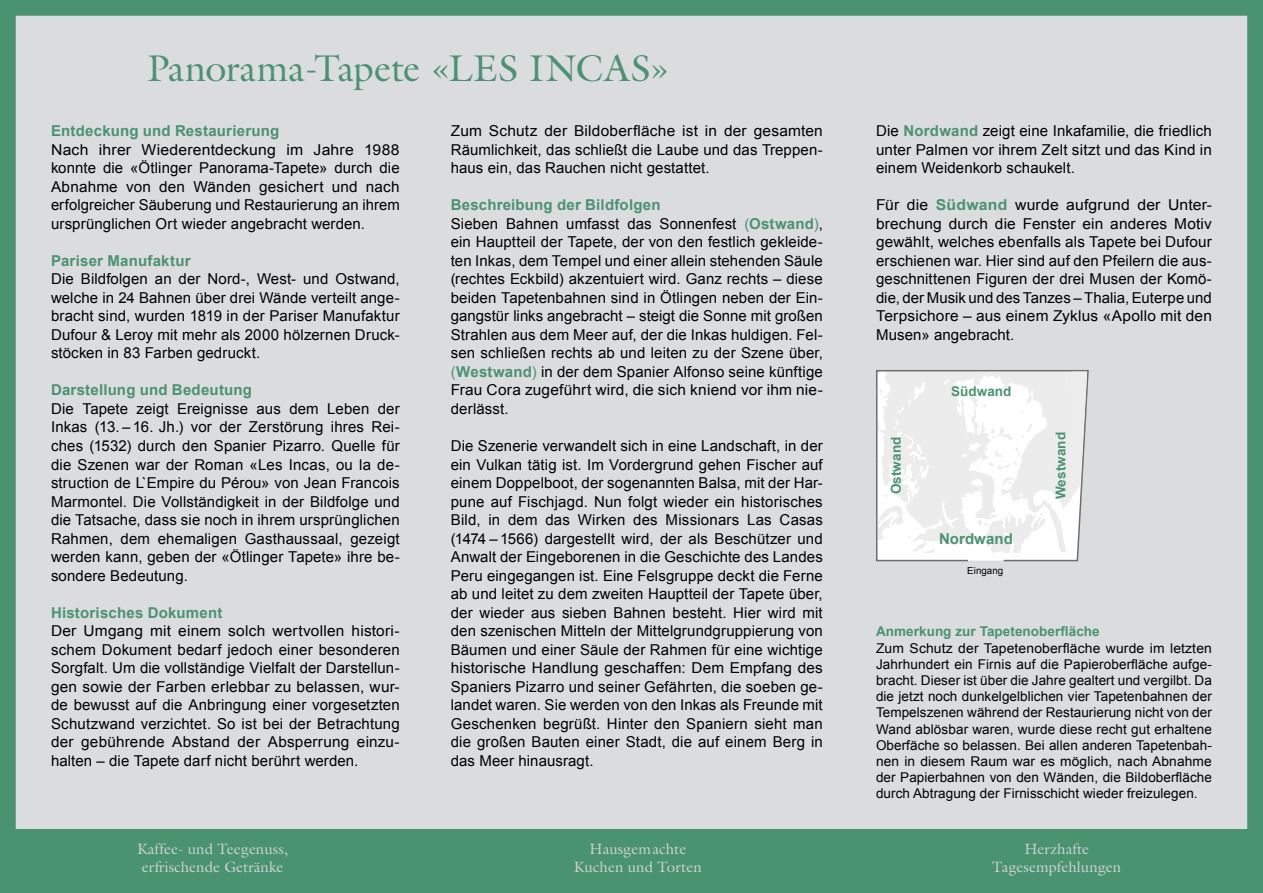
<style>
.page{position:relative;width:1263px;height:893px;background:#fff}
.page>*{position:absolute;margin:0;border:0;box-sizing:border-box;transform-origin:0 0}
.t1{font:37.5px "Galliard";letter-spacing:-.005em;color:#499370}
.t2{font:15px/18.5px "Arial";letter-spacing:.01em;color:#000;text-align:justify}
.t3{font:15px/18.5px "Arial";letter-spacing:.01em;color:#000;text-align:justify;scale:1.05 1}
.t4{font:700 15px "Arial";letter-spacing:.015em;color:#499370}
.t5{font:15px "Galliard";letter-spacing:.005em;color:#d0d2d4}
.t6{font:13.5px/16.2px "Arial";letter-spacing:.005em;color:#000;text-align:justify}
.t7{font:700 13.5px "Arial";letter-spacing:.005em;color:#499370}
.t8{font:9.75px "Arial";letter-spacing:.005em;color:#000}
.s1{color:#499370}
.s2{font-weight:700;color:#499370}
</style>
<div class="page">
<div style="left:8px;top:8px;width:1247px;height:877px;background:#dbdcde"></div>
<div style="left:0;top:0;width:1263px;height:893px;border:16px solid #499370"></div>
<div style="left:0;top:829px;width:1263px;height:64px;background:#499370"></div>
<svg style="left:876px;top:370px;width:213px;height:192px;background:#efeff0"></svg>
<p class="t1" style="left:147px;top:44px;width:523px">Panorama-Tapete «LES INCAS»</p>
<p class="t4" style="left:51px;top:121px;width:230px">Entdeckung und Restaurierung</p>
<p class="t3" style="left:51px;top:140px;width:334px">Nach ihrer Wiederentdeckung im Jahre 1988 konnte die «Ötlinger Panorama-Tapete» durch die Abnahme von den Wänden gesichert und nach erfolgreicher Säuberung und Restaurierung an ihrem ursprünglichen Ort wieder angebracht werden.</p>
<p class="t4" style="left:51px;top:250px;width:141px">Pariser Manufaktur</p>
<p class="t2" style="left:51px;top:270px;width:350px">Die Bildfolgen an der Nord-, West- und Ostwand, welche in 24 Bahnen über drei Wände verteilt ange&shy;bracht sind, wurden 1819 in der Pariser Manufaktur Dufour &amp; Leroy mit mehr als 2000 hölzernen Druck&shy;stöcken in 83 Farben gedruckt.</p>
<p class="t4" style="left:51px;top:380px;width:203px">Darstellung und Bedeutung</p>
<p class="t2" style="left:51px;top:400px;width:350px">Die Tapete zeigt Ereignisse aus dem Leben der Inkas (13. – 16. Jh.) vor der Zerstörung ihres Rei&shy;ches (1532) durch den Spanier Pizarro. Quelle für die Szenen war der Roman «Les Incas, ou la de&shy;struction de L`Empire du Pérou» von Jean Francois Marmontel. Die Vollständigkeit in der Bildfolge und die Tatsache, dass sie noch in ihrem ursprünglichen Rahmen, dem ehemaligen Gasthaussaal, gezeigt werden kann, geben der «Ötlinger Tapete» ihre be&shy;sondere Bedeutung.</p>
<p class="t4" style="left:51px;top:602px;width:173px">Historisches Dokument</p>
<p class="t2" style="left:51px;top:622px;width:350px">Der Umgang mit einem solch wertvollen histori&shy;schem Dokument bedarf jedoch einer besonderen Sorgfalt. Um die vollständige Vielfalt der Darstellun&shy;gen sowie der Farben erlebbar zu belassen, wur&shy;de bewusst auf die Anbringung einer vorgesetzten Schutzwand verzichtet. So ist bei der Betrachtung der gebührende Abstand der Absperrung einzu&shy;halten – die Tapete darf nicht berührt werden.</p>
<p class="t2" style="left:451px;top:122px;width:374px">Zum Schutz der Bildoberfläche ist in der gesamten Räumlichkeit, das schließt die Laube und das Treppen&shy;haus ein, das Rauchen nicht gestattet.</p>
<p class="t4" style="left:451px;top:195px;width:211px">Beschreibung der Bildfolgen</p>
<p class="t2" style="left:451px;top:214px;width:374px">Sieben Bahnen umfasst das Sonnenfest <span class="s1">(</span><span class="s2">Ostwand</span><span class="s1">)</span>, ein Hauptteil der Tapete, der von den festlich gekleide&shy;ten Inkas, dem Tempel und einer allein stehenden Säule (rechtes Eckbild) akzentuiert wird. Ganz rechts – diese beiden Tapetenbahnen sind in Ötlingen neben der Ein&shy;gangstür links angebracht – steigt die Sonne mit großen Strahlen aus dem Meer auf, der die Inkas huldigen. Fel&shy;sen schließen rechts ab und leiten zu der Szene über, <span class="s1">(</span><span class="s2">Westwand</span><span class="s1">)</span> in der dem Spanier Alfonso seine künftige Frau Cora zugeführt wird, die sich kniend vor ihm nie&shy;derlässt.</p>
<p class="t2" style="left:451px;top:437px;width:374px">Die Szenerie verwandelt sich in eine Landschaft, in der ein Vulkan tätig ist. Im Vordergrund gehen Fischer auf einem Doppelboot, der sogenannten Balsa, mit der Har&shy;pune auf Fischjagd. Nun folgt wieder ein historisches Bild, in dem das Wirken des Missionars Las Casas (1474 – 1566) dargestellt wird, der als Beschützer und Anwalt der Eingeborenen in die Geschichte des Landes Peru eingegangen ist. Eine Felsgruppe deckt die Ferne ab und leitet zu dem zweiten Hauptteil der Tapete über, der wieder aus sieben Bahnen besteht. Hier wird mit den szenischen Mitteln der Mittelgrundgruppierung von Bäumen und einer Säule der Rahmen für eine wichtige historische Handlung geschaffen: Dem Empfang des Spaniers Pizarro und seiner Gefährten, die soeben ge&shy;landet waren. Sie werden von den Inkas als Freunde mit Geschenken begrüßt. Hinter den Spaniern sieht man die großen Bauten einer Stadt, die auf einem Berg in das Meer hinausragt.</p>
<p class="t2" style="left:876px;top:122px;width:337px">Die <span class="s2">Nordwand</span> zeigt eine Inkafamilie, die friedlich unter Palmen vor ihrem Zelt sitzt und das Kind in einem Weidenkorb schaukelt.</p>
<p class="t3" style="left:876px;top:196px;width:321px">Für die <span class="s2">Südwand</span> wurde aufgrund der Unter&shy;brechung durch die Fenster ein anderes Motiv gewählt, welches ebenfalls als Tapete bei Dufour erschienen war. Hier sind auf den Pfeilern die aus&shy;geschnittenen Figuren der drei Musen der Komö&shy;die, der Musik und des Tanzes – Thalia, Euterpe und Terpsichore – aus einem Zyklus «Apollo mit den Musen» angebracht.</p>
<p class="t7" style="left:951px;top:382px;width:62px">Südwand</p>
<p class="t7" style="left:887px;top:494px;width:59px;rotate:-90deg">Ostwand</p>
<p class="t7" style="left:1052px;top:499px;width:68px;rotate:-90deg">Westwand</p>
<p class="t4" style="left:939px;top:529px;width:75px">Nordwand</p>
<p class="t8" style="left:967px;top:564px;width:38px">Eingang</p>
<p class="t7" style="left:876px;top:623px;width:225px">Anmerkung zur Tapetenoberfläche</p>
<p class="t6" style="left:876px;top:640px;width:337px">Zum Schutz der Tapetenoberfläche wurde im letzten Jahrhundert ein Firnis auf die Papieroberfläche aufge&shy;bracht. Dieser ist über die Jahre gealtert und vergilbt. Da die jetzt noch dunkelgelblichen vier Tapetenbahnen der Tempelszenen während der Restaurierung nicht von der Wand ablösbar waren, wurde diese recht gut erhaltene Oberfäche so belassen. Bei allen anderen Tapetenbah&shy;nen in diesem Raum war es möglich, nach Abnahme der Papierbahnen von den Wänden, die Bildoberfläche durch Abtragung der Firnisschicht wieder freizulegen.</p>
<p class="t5" style="left:137px;top:839px;width:152px">Kaffee- und Teegenuss,</p>
<p class="t5" style="left:142px;top:857px;width:143px">erfrischende Getränke</p>
<p class="t5" style="left:589px;top:839px;width:98px">Hausgem achte</p>
<p class="t5" style="left:574px;top:857px;width:129px">Kuchen und Torten</p>
<p class="t5" style="left:1024px;top:839px;width:66px">Herzhafte</p>
<p class="t5" style="left:992px;top:857px;width:131px">Tagesempfehlungen</p>
</div>
